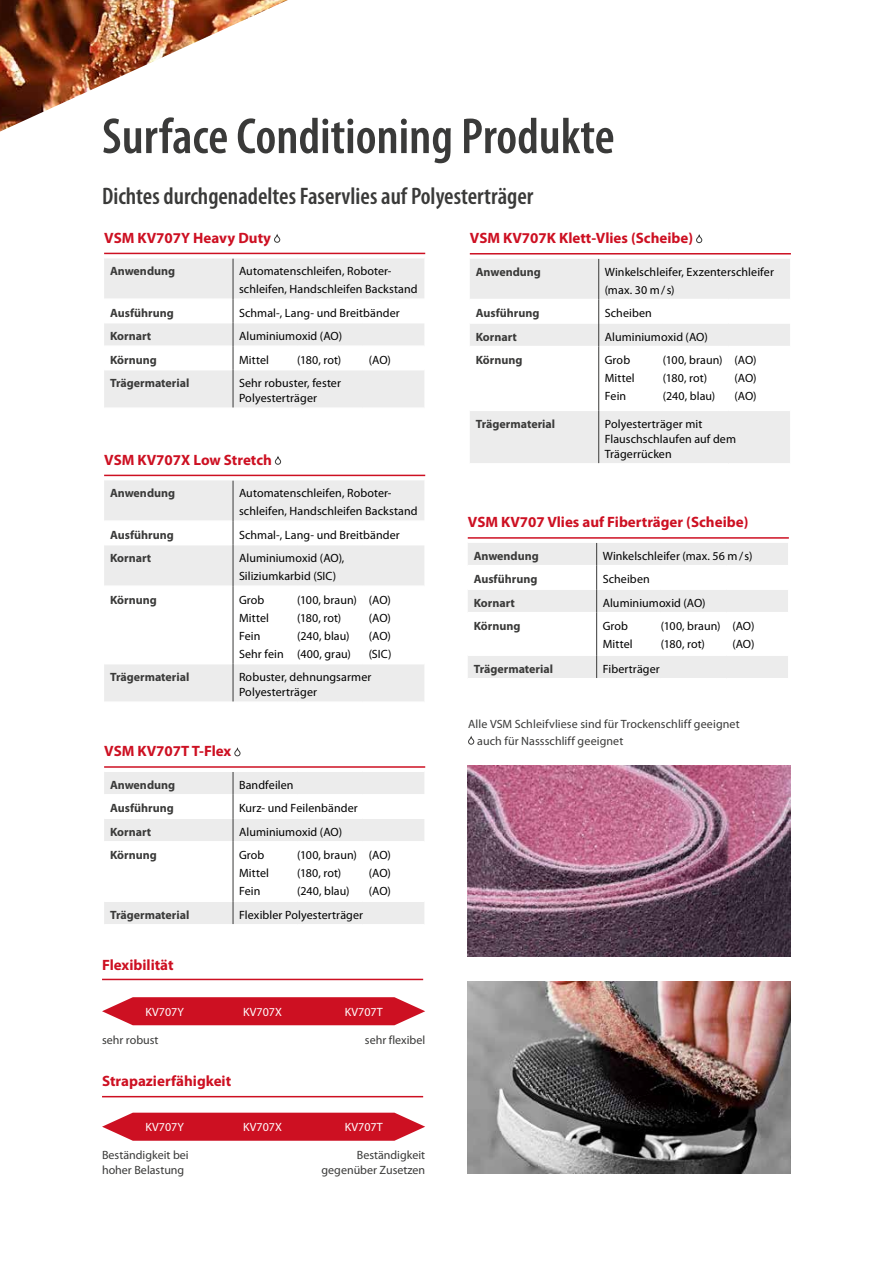
<style>
.page{position:relative;width:893px;height:1263px;background:#fff}
.page>*{position:absolute;margin:0;border:0;box-sizing:border-box;transform-origin:0 0}
.t1{font:600 condensed 51px "Myriad Pro";color:#3a3a39}
.t2{font:600 condensed 24px "Myriad Pro";color:#3a3a39}
.t3{font:700 15px "Myriad Pro";color:#cd1022}
.t4{font:12px/18px "Myriad Pro";letter-spacing:.01em;color:#000}
.t5{font:700 12px "Myriad Pro";color:#3a3a39}
.t6{font:12px/14.4px "Myriad Pro";color:#3a3a39}
.t7{font:12px "Myriad Pro";color:#fff}
</style>
<div class="page">
<img style="left:0;top:0;width:288px;height:132px">
<img style="left:468px;top:765px;width:323px;height:192px">
<img style="left:468px;top:982px;width:323px;height:191px">
<svg style="left:102px;top:997px;width:323px;height:28px;background:#d22838"></svg>
<svg style="left:102px;top:1113px;width:323px;height:28px;background:#d22838"></svg>
<hr style="left:104px;top:475px;width:321px;height:1px;background:#cd1022">
<div style="left:104px;top:480px;width:320px;height:221px;background:#ececec"></div>
<svg style="left:104px;top:522px;width:320px;height:141px"></svg>
<hr style="left:104px;top:520px;width:129px;height:2px;background:#fff">
<hr style="left:233px;top:520px;width:64px;height:2px;background:#fff">
<hr style="left:297px;top:520px;width:66px;height:2px;background:#fff">
<hr style="left:363px;top:520px;width:62px;height:2px;background:#fff">
<hr style="left:104px;top:544px;width:129px;height:1px;background:#fff">
<hr style="left:233px;top:544px;width:64px;height:1px;background:#fff">
<hr style="left:297px;top:544px;width:66px;height:1px;background:#fff">
<hr style="left:363px;top:544px;width:62px;height:1px;background:#fff">
<hr style="left:104px;top:585px;width:129px;height:2px;background:#fff">
<hr style="left:233px;top:585px;width:64px;height:2px;background:#fff">
<hr style="left:297px;top:585px;width:66px;height:2px;background:#fff">
<hr style="left:363px;top:585px;width:61px;height:2px;background:#fff">
<hr style="left:104px;top:663px;width:129px;height:1px;background:#fff">
<hr style="left:233px;top:663px;width:64px;height:1px;background:#fff">
<hr style="left:297px;top:663px;width:66px;height:1px;background:#fff">
<hr style="left:363px;top:663px;width:61px;height:1px;background:#fff">
<hr style="left:233px;top:480px;width:1px;height:41px;background:#3a3a39">
<svg style="left:233px;top:521px;width:1px;height:24px"></svg>
<hr style="left:233px;top:545px;width:1px;height:41px;background:#3a3a39">
<hr style="left:233px;top:586px;width:1px;height:78px;background:#3a3a39">
<hr style="left:233px;top:664px;width:1px;height:37px;background:#3a3a39">
<hr style="left:468px;top:537px;width:321px;height:2px;background:#cd1022">
<svg style="left:468px;top:543px;width:320px;height:135px"></svg>
<hr style="left:787px;top:566px;width:2px;height:22px;background:#fff">
<hr style="left:470px;top:253px;width:321px;height:1px;background:#cd1022">
<svg style="left:696px;top:234px;width:7px;height:9px"></svg>
<div style="left:470px;top:259px;width:320px;height:204px;background:#ececec"></div>
<hr style="left:470px;top:410px;width:128px;height:1px;background:#fff">
<hr style="left:599px;top:410px;width:64px;height:1px;background:#fff">
<hr style="left:663px;top:410px;width:65px;height:1px;background:#fff">
<hr style="left:728px;top:410px;width:62px;height:1px;background:#fff">
<hr style="left:598px;top:259px;width:1px;height:40px;background:#3a3a39">
<svg style="left:470px;top:299px;width:320px;height:111px"></svg>
<hr style="left:598px;top:347px;width:1px;height:63px;background:#3a3a39">
<hr style="left:598px;top:410px;width:1px;height:53px;background:#3a3a39">
<hr style="left:789px;top:300px;width:2px;height:22px;background:#fff">
<hr style="left:104px;top:766px;width:321px;height:2px;background:#cd1022">
<svg style="left:104px;top:772px;width:320px;height:152px"></svg>
<hr style="left:104px;top:253px;width:321px;height:1px;background:#cd1022">
<div style="left:104px;top:258px;width:320px;height:149px;background:#ececec"></div>
<hr style="left:104px;top:298px;width:129px;height:2px;background:#fff">
<hr style="left:233px;top:298px;width:64px;height:2px;background:#fff">
<hr style="left:297px;top:298px;width:66px;height:2px;background:#fff">
<hr style="left:363px;top:298px;width:62px;height:2px;background:#fff">
<hr style="left:233px;top:258px;width:1px;height:41px;background:#3a3a39">
<hr style="left:233px;top:370px;width:1px;height:37px;background:#3a3a39">
<svg style="left:104px;top:299px;width:320px;height:71px"></svg>
<hr style="left:102px;top:979px;width:321px;height:1px;background:#cd1022">
<hr style="left:102px;top:1096px;width:321px;height:1px;background:#cd1022">
<svg style="left:274px;top:233px;width:7px;height:10px"></svg>
<svg style="left:275px;top:456px;width:6px;height:9px"></svg>
<svg style="left:234px;top:747px;width:7px;height:10px"></svg>
<svg style="left:468px;top:735px;width:7px;height:10px"></svg>
<h1 class="t1" style="left:102px;top:108px;width:514px">Surface Conditioning Produkte</h1>
<h2 class="t2" style="left:102px;top:183px;width:433px">Dichtes durchgenadeltes Faservlies auf Polyesterträger</h2>
<p class="t3" style="left:104px;top:229px;width:168px">VSM KV707Y Heavy Duty</p>
<p class="t5" style="left:110px;top:264px;width:67px">Anwendung</p>
<p class="t4" style="left:239px;top:262px;width:180px">Automatenschleifen, Roboter&shy;schleifen, Handschleifen Backstand</p>
<p class="t5" style="left:110px;top:306px;width:65px">Ausführung</p>
<p class="t4" style="left:239px;top:304px;width:162px">Schmal-, Lang- und Breitbänder</p>
<p class="t5" style="left:110px;top:329px;width:43px">Kornart</p>
<p class="t4" style="left:239px;top:327px;width:105px">Aluminiumoxid (AO)</p>
<p class="t5" style="left:110px;top:353px;width:48px">Körnung</p>
<p class="t4" style="left:239px;top:351px;width:31px">Mittel</p>
<p class="t4" style="left:297px;top:351px;width:46px">(180, rot)</p>
<p class="t4" style="left:369px;top:351px;width:24px">(AO)</p>
<p class="t5" style="left:110px;top:376px;width:81px">Trägermaterial</p>
<p class="t4" style="left:239px;top:376px;width:103px;line-height:15px">Sehr robuster, fester<br>Polyesterträger</p>
<p class="t3" style="left:104px;top:451px;width:169px">VSM KV707X Low Stretch</p>
<p class="t5" style="left:110px;top:486px;width:67px">Anwendung</p>
<p class="t4" style="left:239px;top:484px;width:180px">Automatenschleifen, Roboter&shy;schleifen, Handschleifen Backstand</p>
<p class="t5" style="left:110px;top:528px;width:65px">Ausführung</p>
<p class="t4" style="left:239px;top:526px;width:162px">Schmal-, Lang- und Breitbänder</p>
<p class="t5" style="left:110px;top:551px;width:43px">Kornart</p>
<p class="t4" style="left:239px;top:549px;width:107px">Aluminiumoxid (AO),<br>Siliziumkarbid (SIC)</p>
<p class="t5" style="left:110px;top:593px;width:48px">Körnung</p>
<p class="t4" style="left:239px;top:591px;width:46px">Grob<br>Mittel<br>Fein<br>Sehr fein</p>
<p class="t4" style="left:297px;top:591px;width:61px">(100, braun) (180, rot) (240, blau) (400, grau)</p>
<p class="t4" style="left:369px;top:591px;width:24px;text-align:justify">(AO) (AO) (AO) (SIC)</p>
<p class="t5" style="left:110px;top:670px;width:81px">Trägermaterial</p>
<p class="t4" style="left:239px;top:670px;width:134px;line-height:15px">Robuster, dehnungsarmer<br>Polyesterträger</p>
<p class="t3" style="left:104px;top:743px;width:129px">VSM KV707T T-Flex</p>
<p class="t5" style="left:110px;top:778px;width:67px">Anwendung</p>
<p class="t4" style="left:239px;top:776px;width:56px">Bandfeilen</p>
<p class="t5" style="left:110px;top:801px;width:65px">Ausführung</p>
<p class="t4" style="left:239px;top:799px;width:120px">Kurz- und Feilenbänder</p>
<p class="t5" style="left:110px;top:825px;width:43px">Kornart</p>
<p class="t4" style="left:239px;top:823px;width:105px">Aluminiumoxid (AO)</p>
<p class="t5" style="left:110px;top:848px;width:48px">Körnung</p>
<p class="t4" style="left:239px;top:846px;width:31px">Grob<br>Mittel<br>Fein</p>
<p class="t4" style="left:297px;top:846px;width:61px">(100, braun) (180, rot) (240, blau)</p>
<p class="t4" style="left:369px;top:846px;width:24px;text-align:justify">(AO) (AO) (AO)</p>
<p class="t5" style="left:110px;top:908px;width:81px">Trägermaterial</p>
<p class="t4" style="left:239px;top:906px;width:126px">Flexibler Polyesterträger</p>
<p class="t3" style="left:102px;top:956px;width:73px">Flexibilität</p>
<p class="t7" style="left:145px;top:1005px;width:40px">KV707Y</p>
<p class="t7" style="left:243px;top:1005px;width:40px">KV707X</p>
<p class="t7" style="left:345px;top:1005px;width:39px">KV707T</p>
<p class="t6" style="left:102px;top:1033px;width:58px">sehr robust</p>
<p class="t3" style="left:102px;top:1073px;width:131px">Strapazierfähigkeit</p>
<p class="t6" style="left:365px;top:1033px;width:62px">sehr flexibel</p>
<p class="t7" style="left:145px;top:1120px;width:40px">KV707Y</p>
<p class="t7" style="left:243px;top:1120px;width:40px">KV707X</p>
<p class="t7" style="left:345px;top:1120px;width:39px">KV707T</p>
<p class="t6" style="left:102px;top:1148px;width:88px">Beständigkeit bei hoher Belastung</p>
<p class="t6" style="left:322px;top:1148px;width:105px;text-align:right">Beständigkeit gegenüber Zusetzen</p>
<p class="t3" style="left:470px;top:230px;width:225px">VSM KV707K Klett-Vlies (Scheibe)</p>
<p class="t5" style="left:476px;top:265px;width:67px">Anwendung</p>
<p class="t4" style="left:605px;top:263px;width:171px">Winkelschleifer, Exzenterschleifer (max. 30 m/s)</p>
<p class="t5" style="left:476px;top:306px;width:65px">Ausführung</p>
<p class="t4" style="left:605px;top:304px;width:49px">Scheiben</p>
<p class="t5" style="left:476px;top:330px;width:43px">Kornart</p>
<p class="t4" style="left:605px;top:328px;width:105px">Aluminiumoxid (AO)</p>
<p class="t5" style="left:476px;top:353px;width:48px">Körnung</p>
<p class="t4" style="left:605px;top:351px;width:31px">Grob<br>Mittel<br>Fein</p>
<p class="t4" style="left:663px;top:351px;width:61px">(100, braun) (180, rot) (240, blau)</p>
<p class="t4" style="left:734px;top:351px;width:24px;text-align:justify">(AO) (AO) (AO)</p>
<p class="t5" style="left:476px;top:417px;width:81px">Trägermaterial</p>
<p class="t4" style="left:605px;top:417px;width:133px;line-height:15px">Polyesterträger mit<br>Flauschschlaufen auf dem<br>Trägerrücken</p>
<p class="t3" style="left:468px;top:513px;width:282px">VSM KV707 Vlies auf Fiberträger (Scheibe)</p>
<p class="t5" style="left:474px;top:549px;width:67px">Anwendung</p>
<p class="t4" style="left:603px;top:547px;width:151px">Winkelschleifer (max. 56 m/s)</p>
<p class="t5" style="left:474px;top:572px;width:65px">Ausführung</p>
<p class="t4" style="left:603px;top:570px;width:49px">Scheiben</p>
<p class="t5" style="left:474px;top:596px;width:43px">Kornart</p>
<p class="t4" style="left:603px;top:594px;width:105px">Aluminiumoxid (AO)</p>
<p class="t5" style="left:474px;top:619px;width:48px">Körnung</p>
<p class="t4" style="left:603px;top:617px;width:31px">Grob<br>Mittel</p>
<p class="t4" style="left:661px;top:617px;width:61px">(100, braun) (180, rot)</p>
<p class="t4" style="left:732px;top:617px;width:24px">(AO) (AO)</p>
<p class="t5" style="left:474px;top:662px;width:81px">Trägermaterial</p>
<p class="t4" style="left:603px;top:660px;width:59px">Fiberträger</p>
<p class="t6" style="left:468px;top:716px;width:273px">Alle VSM Schleifvliese sind für Trockenschliff geeignet</p>
<p class="t6" style="left:477px;top:734px;width:148px">auch für Nassschliff geeignet</p>
</div>
